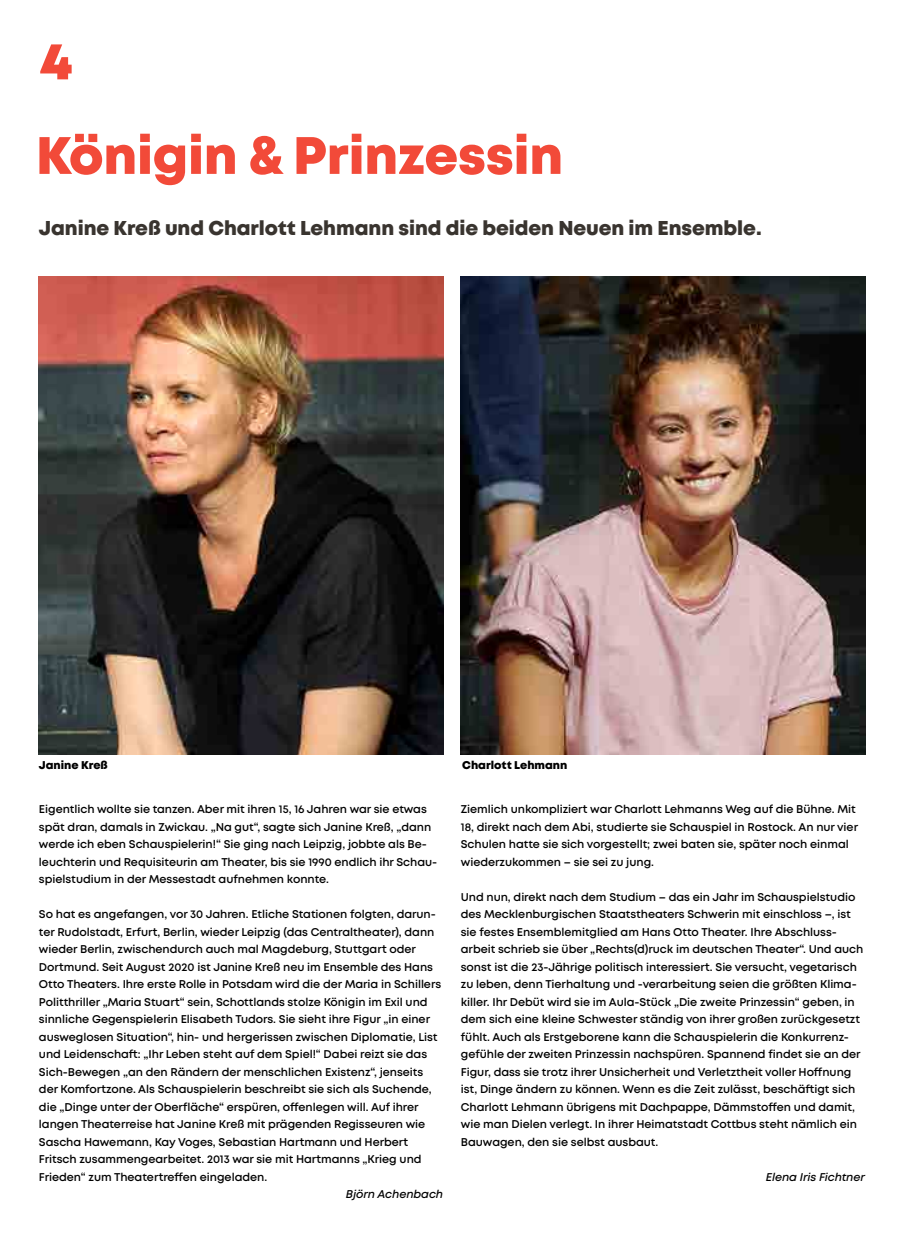
<style>
.page{position:relative;width:904px;height:1241px;background:#fff}
.page>*{position:absolute;margin:0;border:0;box-sizing:border-box;transform-origin:0 0}
.t1{font:800 52.5px "Mont";letter-spacing:-.005em;color:#f24a39}
.t2{font:900 52.5px "Mont";color:#f24a39}
.t3{font:800 20px "Mont";letter-spacing:-.005em;color:#39342f}
.t4{font:600 11.25px/17.5px "Mont";letter-spacing:-.005em;color:#000}
.t5{font:italic 600 11.25px "Mont";letter-spacing:-.005em;color:#000}
.t6{font:800 11.25px "Mont";color:#000}
</style>
<div class="page">
<img style="left:461px;top:276px;width:404px;height:478px">
<img style="left:39px;top:276px;width:404px;height:478px">
<h1 class="t2" style="left:40px;top:27px;width:34px">4</h1>
<h1 class="t1" style="left:36px;top:121px;width:528px">Königin &amp; Prinzessin</h1>
<h2 class="t3" style="left:39px;top:215px;width:724px">Janine Kreß und Charlott Lehmann sind die beiden Neuen im Ensemble.</h2>
<p class="t6" style="left:39px;top:757px;width:70px">Janine Kreß</p>
<p class="t6" style="left:462px;top:757px;width:107px">Charlott Lehmann</p>
<p class="t4" style="left:39px;top:800px;width:400px">Eigentlich wollte sie tanzen. Aber mit ihren 15, 16 Jahren war sie etwas spät dran, damals in Zwickau. „Na gut“, sagte sich Janine Kreß, „dann werde ich eben Schauspielerin!“ Sie ging nach Leipzig, jobbte als Be&shy;leuchterin und Requisiteurin am Theater, bis sie 1990 endlich ihr Schau&shy;spielstudium in der Messestadt aufnehmen konnte.</p>
<p class="t4" style="left:39px;top:905px;width:404px">So hat es angefangen, vor 30 Jahren. Etliche Stationen folgten, darun&shy;ter Rudolstadt, Erfurt, Berlin, wieder Leipzig (das Centraltheater), dann wieder Berlin, zwischendurch auch mal Magdeburg, Stuttgart oder Dortmund. Seit August 2020 ist Janine Kreß neu im Ensemble des Hans Otto Theaters. Ihre erste Rolle in Potsdam wird die der Maria in Schillers Politthriller „Maria Stuart“ sein, Schottlands stolze Königin im Exil und sinnliche Gegenspielerin Elisabeth Tudors. Sie sieht ihre Figur „in einer ausweglosen Situation“, hin- und hergerissen zwischen Diplomatie, List und Leidenschaft: „Ihr Leben steht auf dem Spiel!“ Dabei reizt sie das Sich-Bewegen „an den Rändern der menschlichen Existenz“, jenseits der Komfortzone. Als Schauspielerin beschreibt sie sich als Suchende, die „Dinge unter der Oberfläche“ erspüren, offenlegen will. Auf ihrer langen Theaterreise hat Janine Kreß mit prägenden Regisseuren wie Sascha Hawemann, Kay Voges, Sebastian Hartmann und Herbert Fritsch zusammengearbeitet. 2013 war sie mit Hartmanns „Krieg und Frieden“ zum Theatertreffen eingeladen.</p>
<p class="t5" style="left:346px;top:1186px;width:99px">Björn Achenbach</p>
<p class="t4" style="left:461px;top:800px;width:399px">Ziemlich unkompliziert war Charlott Lehmanns Weg auf die Bühne. Mit 18, direkt nach dem Abi, studierte sie Schauspiel in Rostock. An nur vier Schulen hatte sie sich vorgestellt; zwei baten sie, später noch einmal wiederzukommen – sie sei zu jung.</p>
<p class="t4" style="left:461px;top:887px;width:404px">Und nun, direkt nach dem Studium – das ein Jahr im Schauspielstudio des Mecklenburgischen Staatstheaters Schwerin mit einschloss –, ist sie festes Ensemblemitglied am Hans Otto Theater. Ihre Abschluss&shy;arbeit schrieb sie über „Rechts(d)ruck im deutschen Theater“. Und auch sonst ist die 23-Jährige politisch interessiert. Sie versucht, vegetarisch zu leben, denn Tierhaltung und -verarbeitung seien die größten Klima&shy;killer. Ihr Debüt wird sie im Aula-Stück „Die zweite Prinzessin“ geben, in dem sich eine kleine Schwester ständig von ihrer großen zurückgesetzt fühlt. Auch als Erstgeborene kann die Schauspielerin die Konkurrenz&shy;gefühle der zweiten Prinzessin nachspüren. Spannend findet sie an der Figur, dass sie trotz ihrer Unsicherheit und Verletztheit voller Hoffnung ist, Dinge ändern zu können. Wenn es die Zeit zulässt, beschäftigt sich Charlott Lehmann übrigens mit Dachpappe, Dämmstoffen und damit, wie man Dielen verlegt. In ihrer Heimatstadt Cottbus steht nämlich ein Bauwagen, den sie selbst ausbaut.</p>
<p class="t5" style="left:766px;top:1169px;width:101px">Elena Iris Fichtner</p>
</div>
